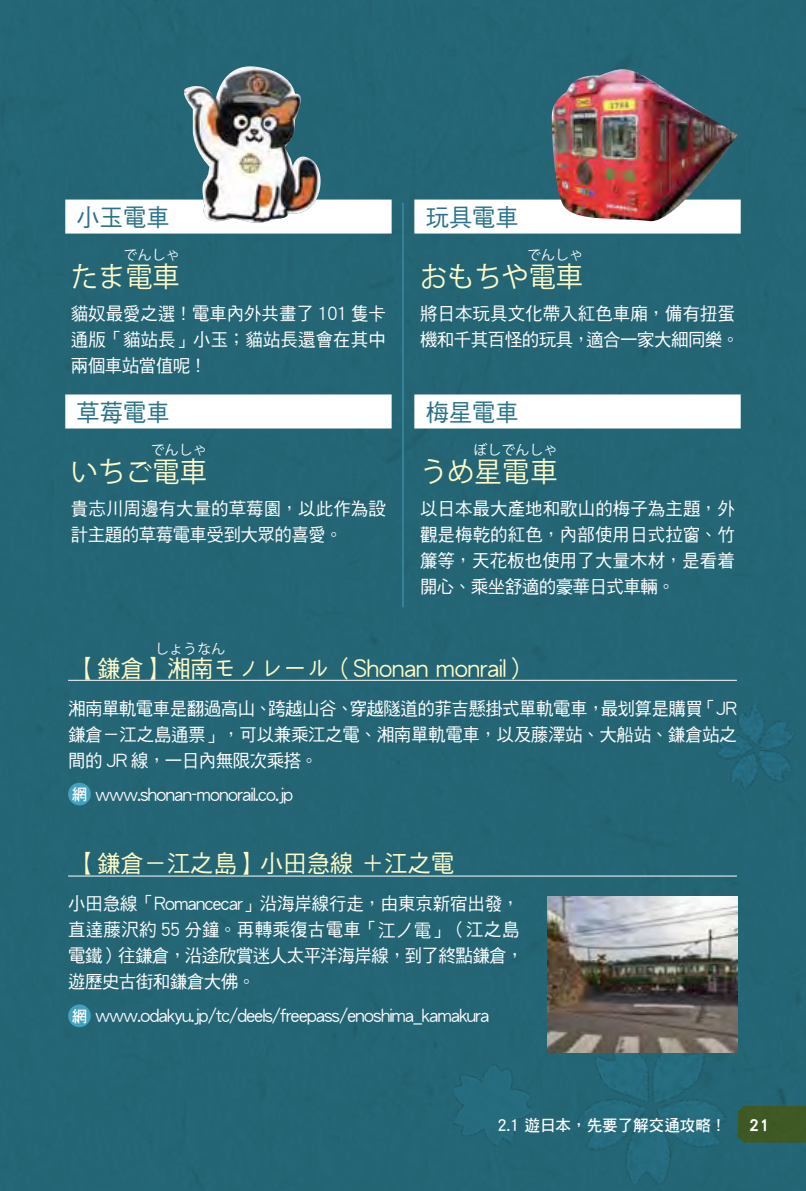
<style>
.page{position:relative;width:806px;height:1191px;background:#fff}
.page>*{position:absolute;margin:0;border:0;box-sizing:border-box;transform-origin:0 0}
.t1{font:28px "Koz Go Pr 6 N";color:#fffbc7}
.t2{font:24px "DF Hei HK W5";color:#fffbc7}
.t3{font:24px "DF Hei HK W5";color:#287389}
.t4{font:18px/26px "DF Hei HK W5";letter-spacing:-.03em;color:#fff;text-align:justify}
.t5{font:18px/26px "DF Hei HK W5";letter-spacing:.005em;color:#fff}
.t6{font:16px "DF Hei HK W7";color:#fff}
.t7{font:16px "DF Hei HK W9";color:#fff}
.t8{font:14px "Koz Go Pr 6 N";color:#fff}
.s1{font-family:"DF Hei HK W7";font-size:16px}
.s2{font-family:"Koz Go Pr 6 N"}
</style>
<div class="page">
<div style="left:0;top:0;width:805px;height:1191px;background:#246675"></div>
<div style="left:737px;top:1106px;width:68px;height:36px;background:#3e5924"></div>
<hr style="left:68px;top:680px;width:668px;height:1px;background:#fff">
<hr style="left:68px;top:875px;width:668px;height:1px;background:#fff">
<hr style="left:402px;top:203px;width:1px;height:195px;background:#41a1be">
<hr style="left:402px;top:398px;width:1px;height:209px;background:#41a1be">
<div style="left:65px;top:199px;width:326px;height:34px;background:#fff"></div>
<div style="left:414px;top:199px;width:326px;height:34px;background:#fff"></div>
<div style="left:65px;top:394px;width:326px;height:34px;background:#fff"></div>
<div style="left:414px;top:394px;width:326px;height:34px;background:#fff"></div>
<div style="left:68px;top:782px;width:23px;height:23px;background:#41a1be;border-radius:50%"></div>
<div style="left:68px;top:1004px;width:23px;height:23px;background:#41a1be;border-radius:50%"></div>
<img style="left:547px;top:896px;width:190px;height:156px">
<img style="left:182px;top:66px;width:140px;height:157px">
<img style="left:551px;top:69px;width:186px;height:153px">
<h2 class="t3" style="left:77px;top:205px;width:95px">小玉電車</h2>
<h1 class="t1" style="left:71px;top:260px;width:110px">たま電車</h1>
<p class="t8" style="left:124px;top:247px;width:57px">でんしゃ</p>
<p class="t4" style="left:71px;top:301px;width:316px">貓奴最愛之選！電車內外共畫了 101 隻卡通版「貓站長」小玉；貓站長還會在其中兩個車站當值呢！</p>
<h2 class="t3" style="left:77px;top:399px;width:95px">草莓電車</h2>
<h1 class="t1" style="left:71px;top:455px;width:137px">いちご電車</h1>
<p class="t8" style="left:151px;top:442px;width:57px">でんしゃ</p>
<p class="t5" style="left:71px;top:495px;width:316px">貴志川周邊有大量的草莓園，以此作為設計主題的草莓電車受到大眾的喜愛。</p>
<h2 class="t3" style="left:425px;top:205px;width:95px">玩具電車</h2>
<h1 class="t1" style="left:420px;top:260px;width:164px">おもちや電車</h1>
<p class="t8" style="left:526px;top:247px;width:57px">でんしゃ</p>
<p class="t4" style="left:420px;top:301px;width:321px">將日本玩具文化帶入紅色車廂，備有扭蛋機和千其百怪的玩具，適合一家大細同樂。</p>
<h2 class="t3" style="left:425px;top:399px;width:95px">梅星電車</h2>
<h1 class="t1" style="left:420px;top:455px;width:139px">うめ星電車</h1>
<p class="t8" style="left:473px;top:442px;width:85px">ぼしでんしゃ</p>
<p class="t4" style="left:420px;top:495px;width:316px">以日本最大產地和歌山的梅子為主題，外觀是梅乾的紅色，內部使用日式拉窗、竹簾等，天花板也使用了大量木材，是看着開心、乘坐舒適的豪華日式車輛。</p>
<p class="t8" style="left:155px;top:641px;width:71px">しょうなん</p>
<h2 class="t2" style="left:74px;top:655px;width:457px">【鎌倉】湘南モノレール（Shonan monrail）</h2>
<p class="t4" style="left:68px;top:694px;width:669px">湘南單軌電車是翻過高山、跨越山谷、穿越隧道的菲吉懸掛式單軌電車，最划算是購買「JR鎌倉－江之島通票」，可以兼乘江之電、湘南單軌電車，以及藤澤站、大船站、鎌倉站之間的 JR 線，一日內無限次乘搭。</p>
<p class="t4" style="left:72px;top:780px;width:223px"><span class="s1">網</span> www.shonan-monorail.co.jp</p>
<h2 class="t2" style="left:74px;top:850px;width:382px">【鎌倉－江之島】小田急線 ＋江之電</h2>
<p class="t4" style="left:68px;top:890px;width:457px;text-align:left">小田急線「Romancecar」沿海岸線行走，由東京新宿出發，直達藤沢約 55 分鐘。再轉乘復古電車「<span class="s2">江ノ電</span>」（江之島電鐵）往鎌倉，沿途欣賞迷人太平洋海岸線，到了終點鎌倉，遊歷史古街和鎌倉大佛。</p>
<p class="t4" style="left:72px;top:1002px;width:419px"><span class="s1">網</span> www.odakyu.jp/tc/deels/freepass/enoshima_kamakura</p>
<p class="t6" style="left:497px;top:1116px;width:230px">2.1 遊日本，先要了解交通攻略！</p>
<p class="t7" style="left:748px;top:1116px;width:21px">21</p>
</div>
